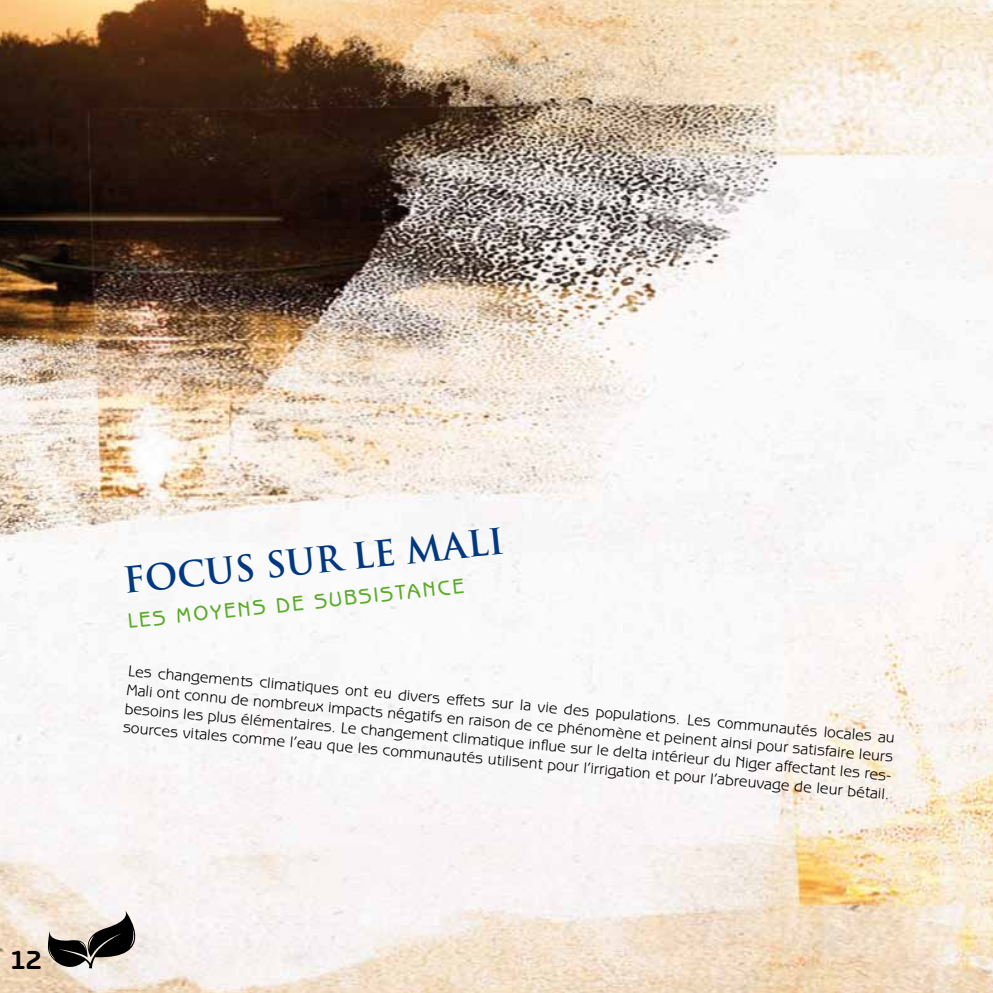
<style>
.page{position:relative;width:993px;height:993px;background:#fff}
.page>*{position:absolute;margin:0;border:0;box-sizing:border-box;transform-origin:0 0}
.t1{font:700 35px "Trajan";color:#003882}
.t2{font:700 26.25px "Benguiat Gothic";color:#000}
.t3{font:500 21px "Benguiat Gothic";color:#5bac26}
.t4{font:15.75px/18.9px "Benguiat Gothic";color:#000}
</style>
<div class="page">
<img style="left:0;top:0;width:992px;height:992px">
<svg style="left:47px;top:909px;width:95px;height:60px;background:#98928b"></svg>
<h2 class="t2" style="left:10px;top:944px;width:34px">12</h2>
<h1 class="t1" style="left:121px;top:559px;width:384px;rotate:-6deg">Focus sur le Mali</h1>
<h3 class="t3" style="left:126px;top:608px;width:339px;rotate:-6deg">Les moyens de subsistance</h3>
<p class="t4" style="left:129px;top:661px;width:773px;rotate:5deg">Les changements climatiques ont eu divers effets sur la vie des populations. Les communautés locales au Mali ont connu de nombreux impacts négatifs en raison de ce phénomène et peinent ainsi pour satisfaire leurs besoins les plus élémentaires. Le changement climatique infl ue sur le delta intérieur du Niger affectant les res&shy;sources vitales comme l’eau que les communautés utilisent pour l’irrigation et pour l’abreuvage de leur bétail.</p>
</div>
